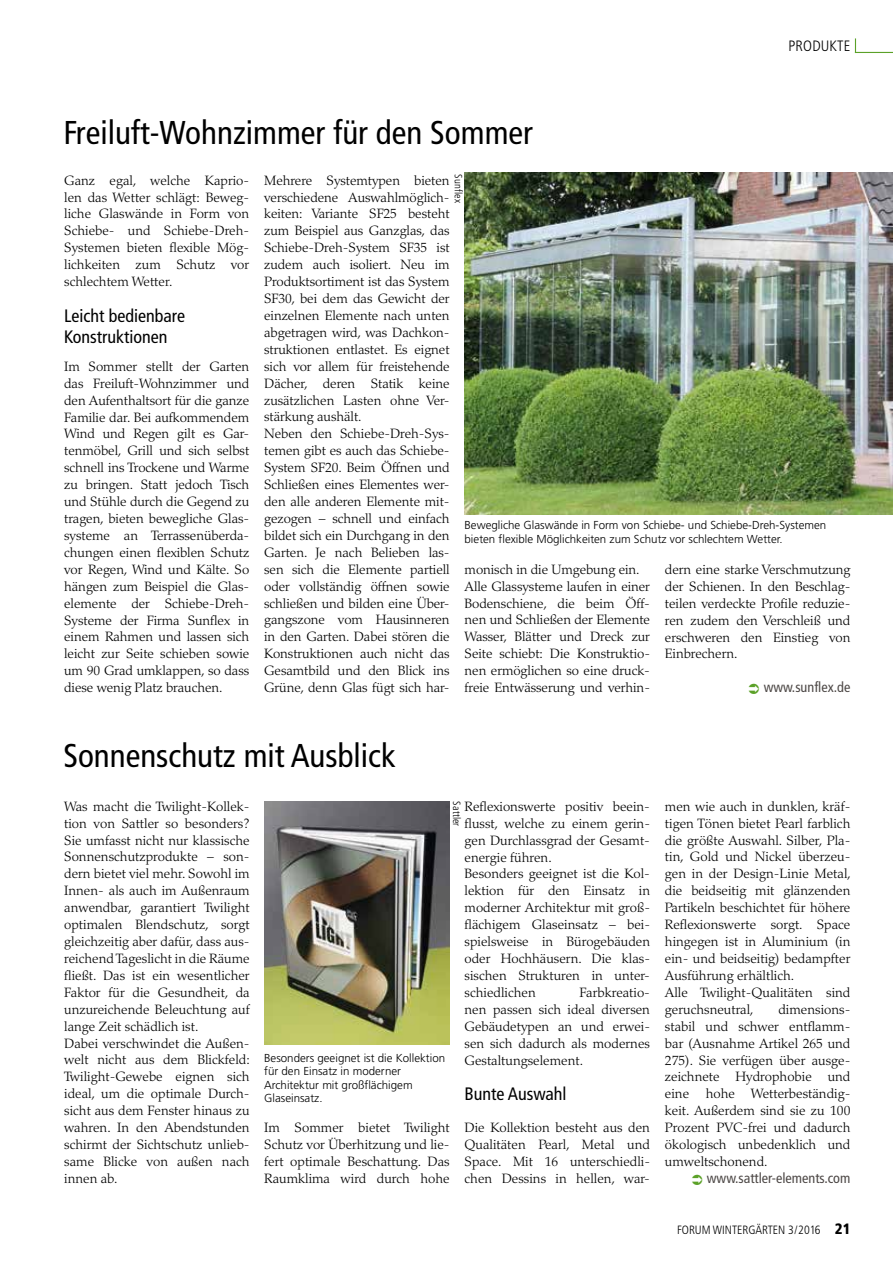
<style>
.page{position:relative;width:893px;height:1263px;background:#fff}
.page>*{position:absolute;margin:0;border:0;box-sizing:border-box;transform-origin:0 0}
.t1{font:condensed 33px "Frutiger";color:#000}
.t2{font:condensed 18px/21.3px "Frutiger";color:#000}
.t3{font:300 condensed 15px "Frutiger";letter-spacing:.01em;color:#000}
.t4{font:condensed 14.25px "Frutiger";color:#4d4846}
.t5{font:300 13.5px/17px "Palatino";letter-spacing:-.005em;color:#000;text-align:justify}
.t6{font:300 condensed 12px "Frutiger";color:#000}
.t7{font:300 11.55px/13.5px "Frutiger";color:#000}
.t8{font:300 condensed 10.5px "Frutiger";letter-spacing:.01em;color:#000}
.s1{font-weight:900;font-size:15px}
</style>
<div class="page">
<hr style="left:855px;top:52px;width:38px;height:1px;background:#5ba128">
<svg style="left:855px;top:38px;width:1px;height:14px"></svg>
<img style="left:465px;top:172px;width:428px;height:342px">
<img style="left:264px;top:801px;width:186px;height:243px">
<h1 class="t1" style="left:63px;top:113px;width:471px">Freiluft-Wohnzimmer für den Sommer</h1>
<p class="t3" style="left:788px;top:37px;width:63px">PRODUKTE</p>
<p class="t5" style="left:64px;top:172px;width:187px">Ganz egal, welche Kaprio&shy;len das Wetter schlägt: Beweg&shy;liche Glaswände in Form von Schiebe- und Schiebe-Dreh-Systemen bieten flexible Mög&shy;lichkeiten zum Schutz vor schlechtem Wetter.</p>
<h2 class="t2" style="left:64px;top:305px;width:122px">Leicht bedienbare<br>Konstruktionen</h2>
<p class="t5" style="left:64px;top:358px;width:187px;text-align:left">Im Sommer stellt der Garten das Freiluft-Wohnzimmer und den Aufenthaltsort für die ganze<br>Familie dar. Bei aufkommendem<br>Wind und Regen gilt es Gar&shy;tenmöbel, Grill und sich selbst schnell ins Trockene und Warme zu bringen. Statt jedoch Tisch und Stühle durch die Gegend zu tragen, bieten bewegliche Glas&shy;systeme an Terrassenüberda&shy;chungen einen flexiblen Schutz vor Regen, Wind und Kälte. So hängen zum Beispiel die Glas&shy;elemente der Schiebe-Dreh-<br>Systeme der Firma Sunflex in einem Rahmen und lassen sich leicht zur Seite schieben sowie um 90 Grad umklappen, so dass diese wenig Platz brauchen.</p>
<p class="t5" style="left:264px;top:172px;width:187px;text-align:left">Mehrere Systemtypen bieten verschiedene Auswahlmöglich&shy;keiten: Variante SF25 besteht zum Beispiel aus Ganzglas, das<br>Schiebe-Dreh-System SF35 ist zudem auch isoliert. Neu im<br>Produktsortiment ist das System<br>SF30, bei dem das Gewicht der einzelnen Elemente nach unten abgetragen wird, was Dachkon&shy;struktionen entlastet. Es eignet sich vor allem für freistehende<br>Dächer, deren Statik keine zusätzlichen Lasten ohne Ver&shy;stärkung aushält.<br>Neben den Schiebe-Dreh-Sys&shy;temen gibt es auch das Schiebe-<br>System SF20. Beim Öffnen und<br>Schließen eines Elementes wer&shy;den alle anderen Elemente mit&shy;gezogen – schnell und einfach bildet sich ein Durchgang in den<br>Garten. Je nach Belieben las&shy;sen sich die Elemente partiell oder vollständig öffnen sowie schließen und bilden eine Über&shy;gangszone vom Hausinneren in den Garten. Dabei stören die<br>Konstruktionen auch nicht das<br>Gesamtbild und den Blick ins<br>Grüne, denn Glas fügt sich har-</p>
<p class="t8" style="left:465px;top:174px;width:30px;rotate:90deg">SUNFLEX</p>
<p class="t7" style="left:465px;top:518px;width:363px">Bewegliche Glaswände in Form von Schiebe- und Schiebe-Dreh-Systemen bieten flexible Möglichkeiten zum Schutz vor schlechtem Wetter.</p>
<p class="t5" style="left:465px;top:561px;width:187px;text-align:left">monisch in die Umgebung ein.<br>Alle Glassysteme laufen in einer<br>Bodenschiene, die beim Öff&shy;nen und Schließen der Elemente<br>Wasser, Blätter und Dreck zur<br>Seite schiebt: Die Konstruktio&shy;nen ermöglichen so eine druck&shy;freie Entwässerung und verhin-</p>
<p class="t5" style="left:665px;top:561px;width:187px">dern eine starke Verschmutzung der Schienen. In den Beschlag&shy;teilen verdeckte Profile reduzie&shy;ren zudem den Verschleiß und erschweren den Einstieg von Einbrechern.</p>
<p class="t4" style="left:764px;top:679px;width:88px">www.sunflex.de</p>
<h1 class="t1" style="left:63px;top:736px;width:334px">Sonnenschutz mit Ausblick</h1>
<p class="t5" style="left:64px;top:798px;width:187px;text-align:left">Was macht die Twilight-Kollek&shy;tion von Sattler so besonders?<br>Sie umfasst nicht nur klassische<br>Sonnenschutzprodukte – son&shy;dern bietet viel mehr. Sowohl im<br>Innen- als auch im Außenraum anwendbar, garantiert Twilight optimalen Blendschutz, sorgt gleichzeitig aber dafür, dass aus&shy;reichend Tageslicht in die Räume fließt. Das ist ein wesentlicher<br>Faktor für die Gesundheit, da unzureichende Beleuchtung auf lange Zeit schädlich ist.<br>Dabei verschwindet die Außen&shy;welt nicht aus dem Blickfeld:<br>Twilight-Gewebe eignen sich ideal, um die optimale Durch&shy;sicht aus dem Fenster hinaus zu wahren. In den Abendstunden schirmt der Sichtschutz unlieb&shy;same Blicke von außen nach innen ab.</p>
<p class="t5" style="left:465px;top:798px;width:187px;text-align:left">Reflexionswerte positiv beein&shy;flusst, welche zu einem gerin&shy;gen Durchlassgrad der Gesamt&shy;energie führen.<br>Besonders geeignet ist die Kol&shy;lektion für den Einsatz in moderner Architektur mit groß&shy;flächigem Glaseinsatz – bei&shy;spielsweise in Bürogebäuden oder Hochhäusern. Die klas&shy;sischen Strukturen in unter&shy;schiedlichen</p>
<p class="t8" style="left:463px;top:801px;width:27px;rotate:90deg">SATTLER</p>
<p class="t5" style="left:465px;top:984px;width:187px;text-indent:115px">Farbkreatio&shy;nen passen sich ideal diversen Gebäudetypen an und erwei&shy;sen sich dadurch als modernes Gestaltungselement.</p>
<h2 class="t2" style="left:465px;top:1083px;width:104px">Bunte Auswahl</h2>
<p class="t5" style="left:465px;top:1119px;width:187px">Die Kollektion besteht aus den Qualitäten Pearl, Metal und Space. Mit 16 unterschiedli&shy;chen Dessins in hellen, war-</p>
<p class="t7" style="left:264px;top:1051px;width:182px">Besonders geeignet ist die Kollektion für den Einsatz in moderner<br>Architektur mit großflächigem<br>Glaseinsatz.</p>
<p class="t5" style="left:264px;top:1119px;width:187px">Im Sommer bietet Twilight Schutz vor Überhitzung und lie&shy;fert optimale Beschattung. Das Raumklima wird durch hohe</p>
<p class="t5" style="left:665px;top:798px;width:187px;text-align:left">men wie auch in dunklen, kräf&shy;tigen Tönen bietet Pearl farblich die größte Auswahl. Silber, Pla&shy;tin, Gold und Nickel überzeu&shy;gen in der Design-Linie Metal, die beidseitig mit glänzenden<br>Partikeln beschichtet für höhere<br>Reflexionswerte sorgt. Space hingegen ist in Aluminium (in ein- und beidseitig) bedampfter<br>Ausführung erhältlich.<br>Alle Twilight-Qualitäten sind geruchsneutral,</p>
<p class="t5" style="left:665px;top:1001px;width:187px;text-indent:114px">dimensions&shy;stabil und schwer entflamm&shy;bar (Ausnahme Artikel 265 und 275). Sie verfügen über ausge&shy;zeichnete Hydrophobie und eine hohe Wetterbeständig&shy;keit. Außerdem sind sie zu 100<br>Prozent PVC-frei und dadurch ökologisch unbedenklich und umweltschonend.</p>
<p class="t4" style="left:707px;top:1170px;width:145px">www.sattler-elements.com</p>
<p class="t6" style="left:677px;top:1223px;width:175px">FORUM WINTERGÄRTEN 3/2016 <span class="s1">21</span></p>
</div>
